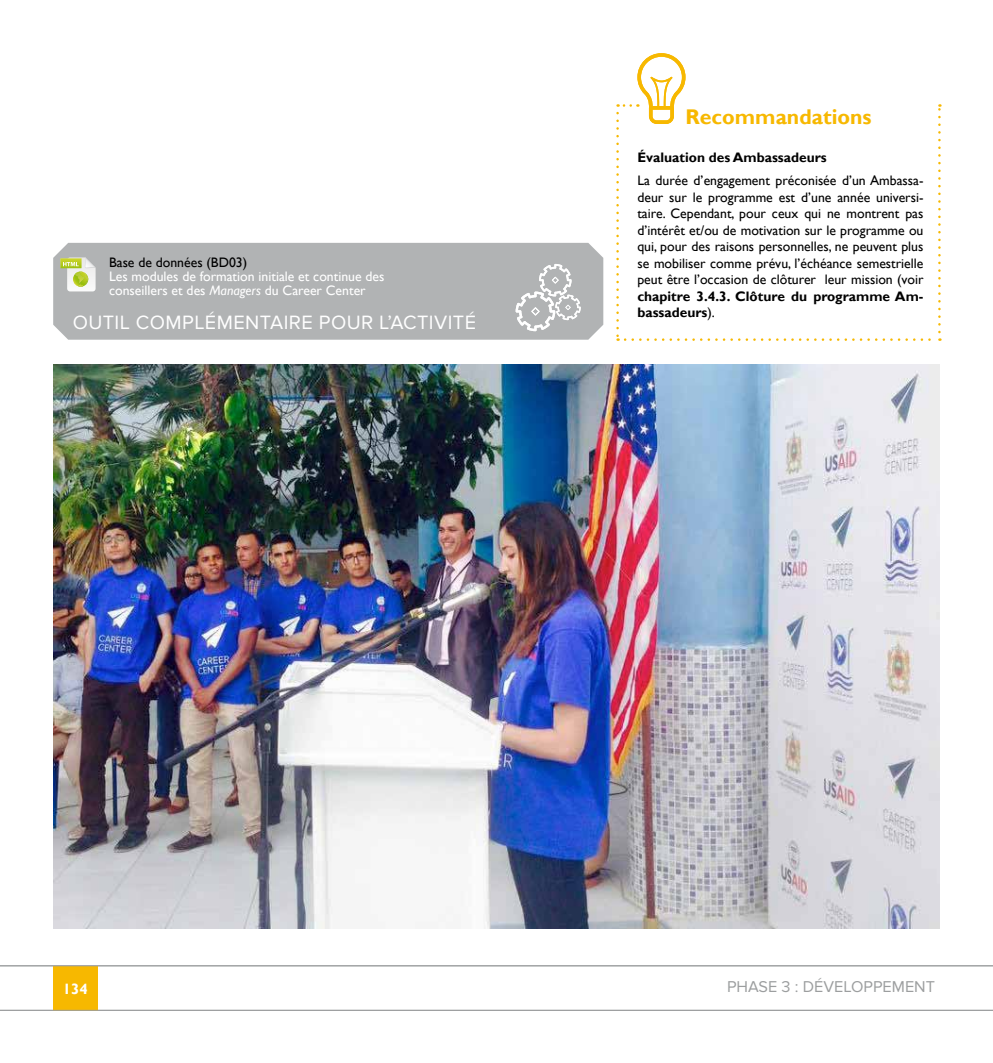
<style>
.page{position:relative;width:993px;height:1063px;background:#fff}
.page>*{position:absolute;margin:0;border:0;box-sizing:border-box;transform-origin:0 0}
.t1{font:700 21.25px "Gill Sans";color:#f7b800}
.t2{font:20px "Proxima Nova";letter-spacing:.02em;color:#fff}
.t3{font:16.25px "Proxima Nova";color:#9c9e9f}
.t4{font:700 15px "Gill Sans";color:#fff}
.t5{font:13.75px/16.5px "Gill Sans";color:#000;text-align:justify}
.t6{font:13.75px/13.8px "Gill Sans";color:#fff}
.t7{font:700 13.75px/16.5px "Gill Sans";color:#000}
.s1{font-style:italic}
.s2{font-weight:400}
</style>
<div class="page">
<div style="left:53px;top:966px;width:44px;height:44px;background:#f7b800"></div>
<hr style="left:0;top:965px;width:992px;height:1px;background:#9c9e9f">
<hr style="left:0;top:1010px;width:992px;height:1px;background:#9c9e9f">
<img style="left:53px;top:365px;width:886px;height:563px">
<svg style="left:617px;top:104px;width:13px;height:3px"></svg>
<svg style="left:616px;top:113px;width:2px;height:228px"></svg>
<svg style="left:625px;top:338px;width:315px;height:3px"></svg>
<svg style="left:938px;top:104px;width:2px;height:228px"></svg>
<svg style="left:637px;top:53px;width:48px;height:71px"></svg>
<div style="left:53px;top:243px;width:550px;height:97px;background:#b1b3b4"></div>
<svg style="left:515px;top:264px;width:65px;height:67px"></svg>
<svg style="left:60px;top:257px;width:36px;height:35px"></svg>
<p class="t5" style="left:109px;top:255px;width:140px">Base de données (BD03)</p>
<p class="t6" style="left:109px;top:270px;width:277px">Les modules de formation initiale et continue des conseillers et des <span class="s1">Managers</span> du Career Center</p>
<h2 class="t2" style="left:73px;top:311px;width:27px">OUTIL</h2>
<h2 class="t2" style="left:136px;top:311px;width:59px">COMPLÉMENTAIRE</h2>
<h2 class="t2" style="left:319px;top:311px;width:83px">POUR L’ACTIVITÉ</h2>
<h1 class="t1" style="left:685px;top:104px;width:187px">Recommandations</h1>
<p class="t7" style="left:637px;top:149px;width:191px">Évaluation des Ambassadeurs</p>
<p class="t5" style="left:637px;top:173px;width:287px">La durée d’engagement préconisée d’un Ambassa&shy;deur sur le programme est d’une année universi&shy;taire. Cependant, pour ceux qui ne montrent pas d’intérêt et/ou de motivation sur le programme ou qui, pour des raisons personnelles, ne peuvent plus se mobiliser comme prévu, l’échéance semestrielle peut être l’occasion de clôturer leur mission (voir</p>
<p class="t7" style="left:637px;top:288px;width:287px">chapitre 3.4.3. Clôture du programme Am&shy;bassadeurs<span class="s2">).</span></p>
<p class="t4" style="left:63px;top:980px;width:26px">134</p>
<p class="t3" style="left:726px;top:977px;width:209px">PHASE 3 : DÉVELOPPEMENT</p>
</div>
